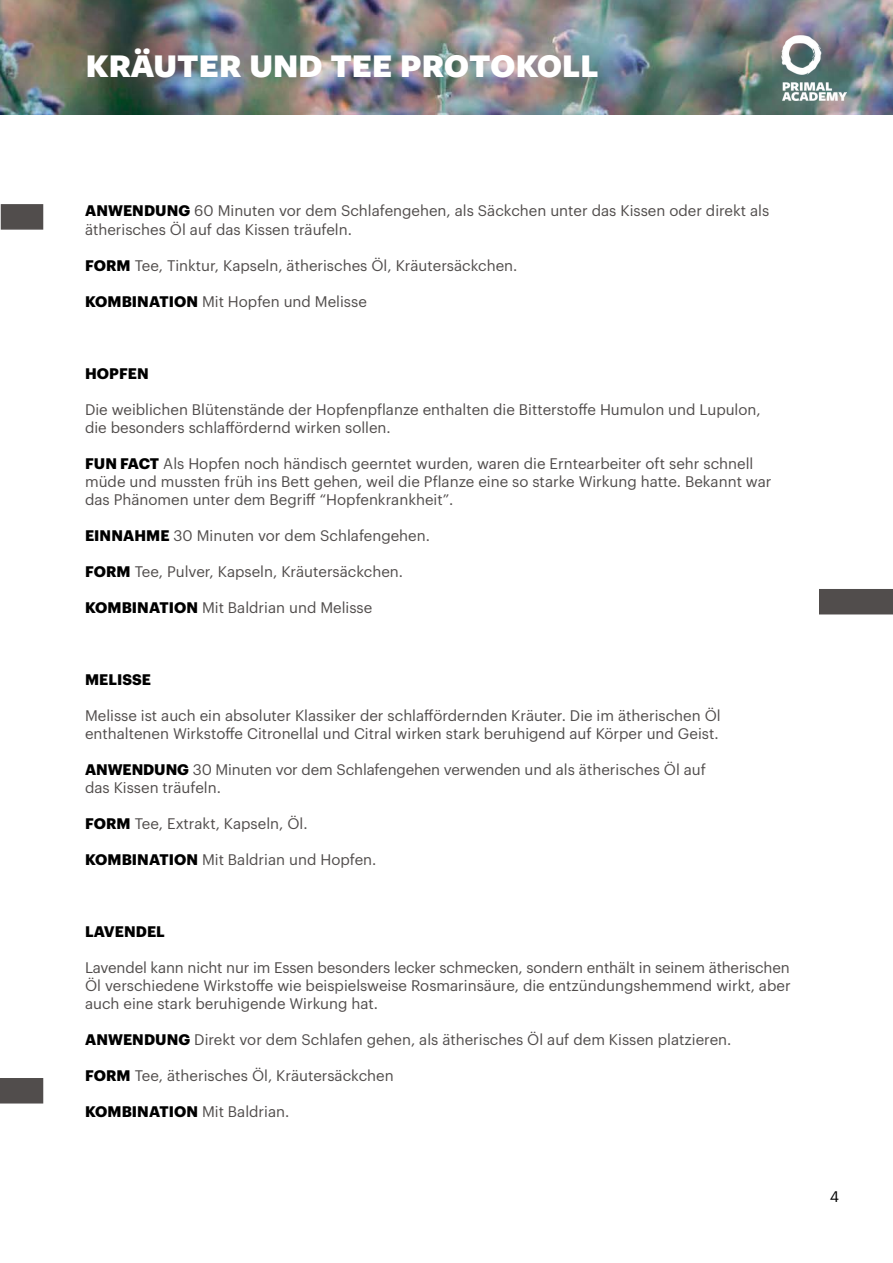
<style>
.page{position:relative;width:893px;height:1263px;background:#fff}
.page>*{position:absolute;margin:0;border:0;box-sizing:border-box;transform-origin:0 0}
.t1{font:900 34.5px "Freight Sans Pro";color:#fff}
.t2{font:15px/18px "Graphik";color:#514d4c}
.t3{font:700 15px "Graphik";letter-spacing:.005em;color:#000}
.t4{font:15px "Graphik";color:#000}
.s1{font-weight:700;color:#000}
</style>
<div class="page">
<div style="left:819px;top:589px;width:74px;height:25px;background:#514d4c"></div>
<div style="left:1px;top:204px;width:42px;height:26px;background:#514d4c;border:2px solid #514d4c"></div>
<div style="left:0;top:1078px;width:43px;height:25px;background:#514d4c"></div>
<img style="left:0;top:0;width:893px;height:115px">
<img style="left:781px;top:36px;width:65px;height:64px">
<h1 class="t1" style="left:86px;top:42px;width:515px">KRÄUTER UND TEE PROTOKOLL</h1>
<p class="t2" style="left:85px;top:201px;width:686px"><span class="s1">ANWENDUNG</span> 60 Minuten vor dem Schlafengehen, als Säckchen unter das Kissen oder direkt als ätherisches Öl auf das Kissen träufeln.</p>
<p class="t2" style="left:85px;top:255px;width:434px"><span class="s1">FORM</span> Tee, Tinktur, Kapseln, ätherisches Öl, Kräutersäckchen.</p>
<p class="t2" style="left:85px;top:291px;width:283px"><span class="s1">KOMBINATION</span> Mit Hopfen und Melisse</p>
<p class="t3" style="left:85px;top:361px;width:65px">HOPFEN</p>
<p class="t2" style="left:85px;top:399px;width:677px">Die weiblichen Blütenstände der Hopfenpflanze enthalten die Bitterstoffe Humulon und Lupulon, die besonders schlaffördernd wirken sollen.</p>
<p class="t2" style="left:85px;top:453px;width:688px"><span class="s1">FUN FACT</span> Als Hopfen noch händisch geerntet wurden, waren die Erntearbeiter oft sehr schnell müde und mussten früh ins Bett gehen, weil die Pflanze eine so starke Wirkung hatte. Bekannt war das Phänomen unter dem Begriff “Hopfenkrankheit”.</p>
<p class="t2" style="left:85px;top:525px;width:346px"><span class="s1">EINNAHME</span> 30 Minuten vor dem Schlafengehen.</p>
<p class="t2" style="left:85px;top:561px;width:319px"><span class="s1">FORM</span> Tee, Pulver, Kapseln, Kräutersäckchen.</p>
<p class="t2" style="left:85px;top:597px;width:289px"><span class="s1">KOMBINATION</span> Mit Baldrian und Melisse</p>
<p class="t3" style="left:85px;top:667px;width:68px">MELISSE</p>
<p class="t2" style="left:85px;top:705px;width:637px">Melisse ist auch ein absoluter Klassiker der schlaffördernden Kräuter. Die im ätherischen Öl enthaltenen Wirkstoffe Citronellal und Citral wirken stark beruhigend auf Körper und Geist.</p>
<p class="t2" style="left:85px;top:759px;width:622px"><span class="s1">ANWENDUNG</span> 30 Minuten vor dem Schlafengehen verwenden und als ätherisches Öl auf das Kissen träufeln.</p>
<p class="t2" style="left:85px;top:813px;width:224px"><span class="s1">FORM</span> Tee, Extrakt, Kapseln, Öl.</p>
<p class="t2" style="left:85px;top:849px;width:293px"><span class="s1">KOMBINATION</span> Mit Baldrian und Hopfen.</p>
<p class="t3" style="left:85px;top:919px;width:81px">LAVENDEL</p>
<p class="t2" style="left:85px;top:957px;width:707px;text-align:justify">Lavendel kann nicht nur im Essen besonders lecker schmecken, sondern enthält in seinem ätherischen Öl verschiedene Wirkstoffe wie beispielsweise Rosmarinsäure, die entzündungshemmend wirkt, aber auch eine stark beruhigende Wirkung hat.</p>
<p class="t2" style="left:85px;top:1029px;width:648px"><span class="s1">ANWENDUNG</span> Direkt vor dem Schlafen gehen, als ätherisches Öl auf dem Kissen platzieren.</p>
<p class="t2" style="left:85px;top:1065px;width:310px"><span class="s1">FORM</span> Tee, ätherisches Öl, Kräutersäckchen</p>
<p class="t2" style="left:85px;top:1101px;width:206px"><span class="s1">KOMBINATION</span> Mit Baldrian.</p>
<p class="t4" style="left:830px;top:1185px;width:11px">4</p>
</div>
